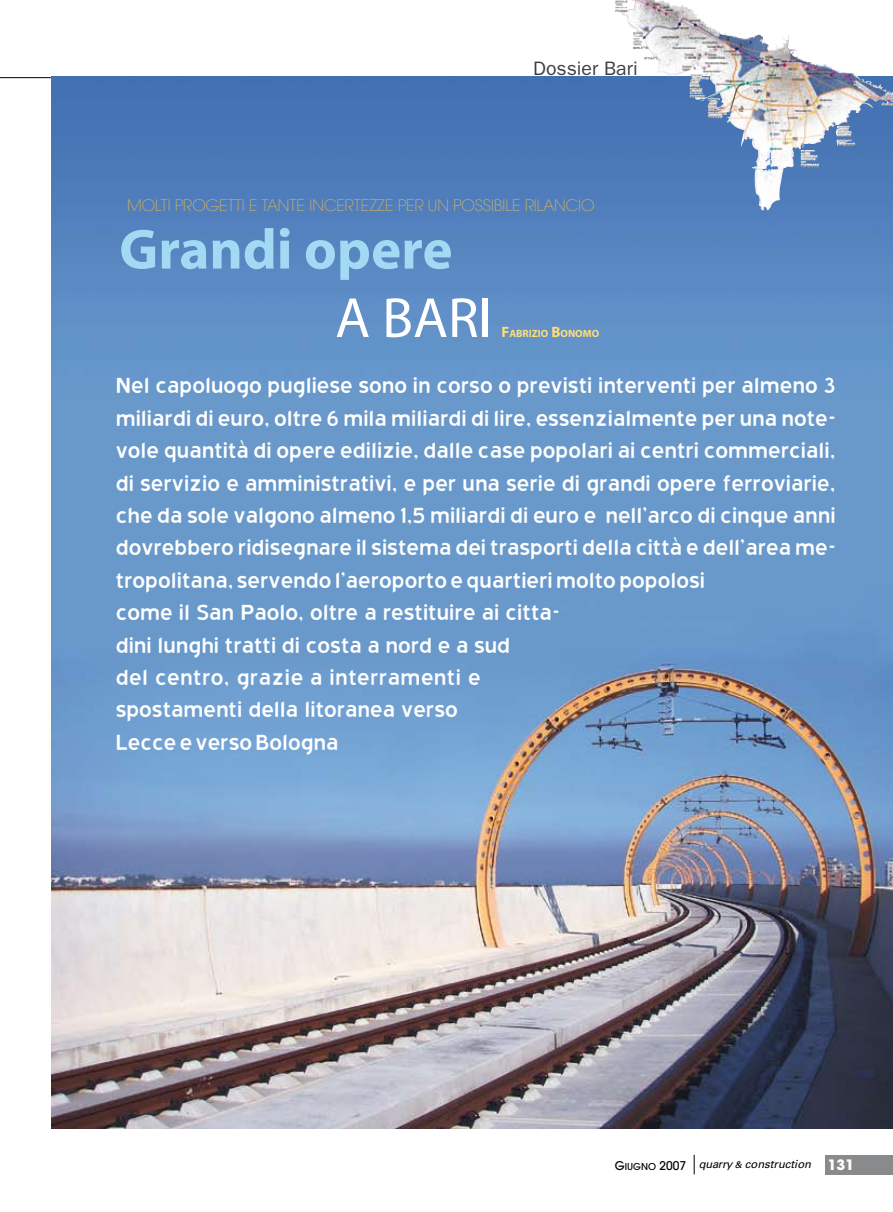
<style>
.page{position:relative;width:893px;height:1212px;background:#fff}
.page>*{position:absolute;margin:0;border:0;box-sizing:border-box;transform-origin:0 0}
.t1{font:700 57px "Myriad";color:#a2daf4}
.t2{font:57px "Myriad";color:#fff}
.t3{font:27px/32.4px "Blue Highway";letter-spacing:-.045em;color:#fff;scale:.95 1}
.t4{font:19.5px "Franklin Gothic";color:#3e3e40}
.t5{font:200 15.75px "Avant Garde";color:#fbc243}
.t6{font:500 12px "Avant Garde";color:#000}
.t7{font:italic 11.25px "Univers";color:#000}
.t8{font:700 10.5px "Myriad";color:#ffdd7b}
.s1{font-size:15px}
.s2{font-size:9.45px}
.s3{font-size:9px}
.s4{font-family:"Avant Garde";font-weight:700;font-style:normal;font-size:14.25px;color:#fff}
</style>
<div class="page">
<div style="left:825px;top:1155px;width:68px;height:20px;background:#898a8c"></div>
<svg style="left:694px;top:1155px;width:1px;height:19px"></svg>
<hr style="left:0;top:77px;width:800px;height:1px;background:#000">
<img style="left:51px;top:77px;width:842px;height:1051px">
<img style="left:615px;top:1px;width:262px;height:84px">
<p class="t4" style="left:533px;top:57px;width:106px">Dossier Bari</p>
<p class="t5" style="left:127px;top:196px;width:469px">MOLTI PROGETTI E TANTE INCERTEZZE PER UN POSSIBILE RILANCIO</p>
<h1 class="t1" style="left:119px;top:220px;width:335px">GRANDI OPERE</h1>
<h1 class="t2" style="left:335px;top:290px;width:159px">A bari</h1>
<p class="t8" style="left:501px;top:328px;width:99px"><span class="s1">F</span>ABRIZIO <span class="s1">B</span>ONOMO</p>
<p class="t3" style="left:115px;top:369px;width:761px">Nel capoluogo pugliese sono in corso o previsti interventi per almeno 3 miliardi di euro, oltre 6 mila miliardi di lire, essenzialmente per una note&shy;vole quantità di opere edilizie, dalle case popolari ai centri commerciali, di servizio e amministrativi, e per una serie di grandi opere ferroviarie, che da sole valgono almeno 1,5 miliardi di euro e nell’arco di cinque anni dovrebbero ridisegnare il sistema dei trasporti della città e dell’area me&shy;tropolitana, servendo l’aeroporto e quartieri molto popolosi<br>come il San Paolo, oltre a restituire ai citta-<br>dini lunghi tratti di costa a nord e a sud<br>del centro, grazie a interramenti e<br>spostamenti della litoranea verso<br>Lecce e verso Bologna</p>
<p class="t6" style="left:615px;top:1158px;width:73px">G<span class="s2">IUGNO</span> 2007</p>
<p class="t7" style="left:699px;top:1157px;width:157px">quarry <span class="s3">&amp;</span> construction <span class="s4">131</span></p>
</div>
